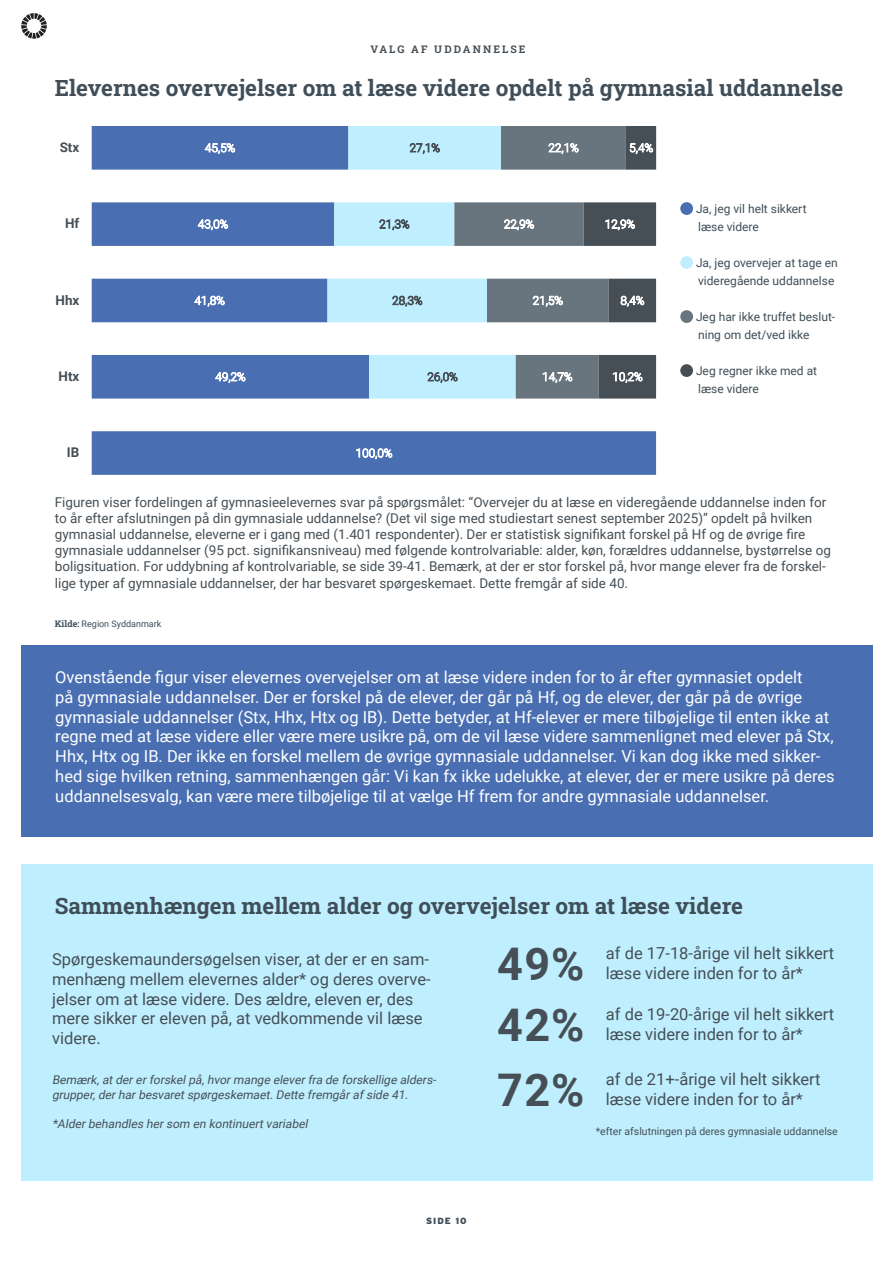
<style>
.page{position:relative;width:893px;height:1263px;background:#fff}
.page>*{position:absolute;margin:0;border:0;box-sizing:border-box;transform-origin:0 0}
.Brødtekst{font:700 45px "Roboto";color:#464f55}
.Overskrift{font:22.5px "Roboto Slab";color:#3f4e58}
.Overskrift-2{font:16.5px/19.8px "Roboto";color:#fff}
.Brødtekst-2{font:16.5px/19.8px "Roboto";color:#464f55}
.Brødtekst-3{font:13.5px/16.2px "Roboto";color:#464f55}
.t1{font:700 13.35px "Roboto";color:#464f55}
.Brødtekst-4{font:italic 12px/14.4px "Roboto";color:#464f55}
.billedtekst{font:12px/18px "Roboto";color:#3f4e58}
.t2{font:300 11.7px "Roboto";color:#fff}
.t3{font:300 11.7px "Roboto";color:#464f55}
.Brødtekst-5{font:10.5px "Roboto";color:#464f55}
.Vignet_top_forside{font:10.5px "Roboto Slab";letter-spacing:.2em;color:#464f55}
.Kildetekst{font:9px "Roboto";color:#3f4e58}
.t4{font:900 9px "Interstate";letter-spacing:.1em;color:#3f4e58}
.s1{font-family:"Roboto Slab"}
</style>
<div class="page">
<svg style="left:21px;top:13px;width:26px;height:26px"></svg>
<svg style="left:92px;top:126px;width:564px;height:349px;fill:#496fb2"></svg>
<svg style="left:327px;top:126px;width:127px;height:273px;fill:#bfefff"></svg>
<svg style="left:454px;top:126px;width:130px;height:273px"></svg>
<svg style="left:584px;top:126px;width:72px;height:273px"></svg>
<div style="left:680px;top:202px;width:13px;height:13px;background:#496fb2;border-radius:50%"></div>
<div style="left:680px;top:256px;width:13px;height:13px;background:#bfefff;border-radius:50%"></div>
<div style="left:680px;top:310px;width:13px;height:13px;background:#68757e;border-radius:50%"></div>
<div style="left:680px;top:364px;width:13px;height:13px;background:#464f55;border-radius:50%"></div>
<div style="left:21px;top:865px;width:852px;height:316px;background:#bfefff"></div>
<div style="left:21px;top:645px;width:852px;height:191px;background:#496fb2"></div>
<p class="Vignet_top_forside" style="left:371px;top:42px;width:157px">VALG AF UDDANNELSE</p>
<p class="Overskrift" style="left:55px;top:72px;width:790px">Elevernes overvejelser om at læse videre opdelt på gymnasial uddannelse</p>
<p class="t1" style="left:60px;top:138px;width:21px">Stx</p>
<p class="t2" style="left:205px;top:140px;width:32px">45,5%</p>
<p class="t3" style="left:410px;top:140px;width:32px">27,1%</p>
<p class="t2" style="left:548px;top:140px;width:32px">22,1%</p>
<p class="t2" style="left:629px;top:140px;width:26px">5,4%</p>
<p class="t1" style="left:65px;top:214px;width:16px">Hf</p>
<p class="t2" style="left:198px;top:216px;width:32px">43,0%</p>
<p class="t1" style="left:56px;top:290px;width:25px">Hhx</p>
<p class="t2" style="left:194px;top:292px;width:32px">41,8%</p>
<p class="t1" style="left:59px;top:367px;width:22px">Htx</p>
<p class="t2" style="left:215px;top:369px;width:32px">49,2%</p>
<p class="t3" style="left:379px;top:216px;width:32px">21,3%</p>
<p class="t2" style="left:504px;top:216px;width:32px">22,9%</p>
<p class="t2" style="left:605px;top:216px;width:32px">12,9%</p>
<p class="t3" style="left:392px;top:292px;width:32px">28,3%</p>
<p class="t2" style="left:533px;top:292px;width:32px">21,5%</p>
<p class="t2" style="left:620px;top:292px;width:26px">8,4%</p>
<p class="t3" style="left:427px;top:369px;width:32px">26,0%</p>
<p class="t2" style="left:542px;top:369px;width:32px">14,7%</p>
<p class="t2" style="left:612px;top:369px;width:32px">10,2%</p>
<p class="billedtekst" style="left:696px;top:199px;width:112px">Ja, jeg vil helt sikkert læse videre</p>
<p class="billedtekst" style="left:696px;top:253px;width:143px">Ja, jeg overvejer at tage en videregående uddannelse</p>
<p class="billedtekst" style="left:696px;top:307px;width:141px">Jeg har ikke truffet beslut&shy;ning om det/ved ikke</p>
<p class="billedtekst" style="left:696px;top:361px;width:123px">Jeg regner ikke med at læse videre</p>
<p class="t1" style="left:67px;top:443px;width:14px">IB</p>
<p class="t2" style="left:356px;top:445px;width:38px">100,0%</p>
<p class="Brødtekst-3" style="left:55px;top:493px;width:778px">Figuren viser fordelingen af gymnasieelevernes svar på spørgsmålet: “Overvejer du at læse en videregående uddannelse inden for to år efter afslutningen på din gymnasiale uddannelse? (Det vil sige med studiestart senest september 2025)” opdelt på hvilken gymnasial uddannelse, eleverne er i gang med (1.401 respondenter). Der er statistisk signifikant forskel på Hf og de øvrige fire gymnasiale uddannelser (95 pct. signifikansniveau) med følgende kontrolvariable: alder, køn, forældres uddannelse, bystørrelse og boligsituation. For uddybning af kontrolvariable, se side 39-41. Bemærk, at der er stor forskel på, hvor mange elever fra de forskel&shy;lige typer af gymnasiale uddannelser, der har besvaret spørgeskemaet. Dette fremgår af side 40.</p>
<p class="Kildetekst" style="left:55px;top:618px;width:108px"><span class="s1">Kilde:</span> Region Syddanmark</p>
<p class="Overskrift-2" style="left:55px;top:666px;width:781px">Ovenstående figur viser elevernes overvejelser om at læse videre inden for to år efter gymnasiet opdelt<br>på gymnasiale uddannelser. Der er forskel på de elever, der går på Hf, og de elever, der går på de øvrige gymnasiale uddannelser (Stx, Hhx, Htx og IB). Dette betyder, at Hf-elever er mere tilbøjelige til enten ikke at regne med at læse videre eller være mere usikre på, om de vil læse videre sammenlignet med elever på Stx, Hhx, Htx og IB. Der ikke en forskel mellem de øvrige gymnasiale uddannelser. Vi kan dog ikke med sikker&shy;hed sige hvilken retning, sammenhængen går: Vi kan fx ikke udelukke, at elever, der er mere usikre på deres uddannelsesvalg, kan være mere tilbøjelige til at vælge Hf frem for andre gymnasiale uddannelser.</p>
<p class="Overskrift" style="left:55px;top:890px;width:690px">Sammenhængen mellem alder og overvejelser om at læse videre</p>
<p class="Brødtekst-2" style="left:52px;top:949px;width:380px">Spørgeskemaundersøgelsen viser, at der er en sam&shy;menhæng mellem elevernes alder* og deres overve&shy;jelser om at læse videre. Des ældre, eleven er, des mere sikker er eleven på, at vedkommende vil læse videre.</p>
<p class="Brødtekst-4" style="left:52px;top:1072px;width:388px">Bemærk,atdererforskelpå,hvormange eleverfra de forskellige alders&shy;grupper,derharbesvaretspørgeskemaet.Dette fremgårafside 41.</p>
<p class="Brødtekst-4" style="left:52px;top:1116px;width:260px">*Alderbehandles hersom en kontinuertvariabel</p>
<p class="Brødtekst-2" style="left:606px;top:942px;width:230px">af de 17-18-årige vil helt sikkert læse videre inden for to år*</p>
<p class="Brødtekst-2" style="left:606px;top:1003px;width:230px">af de 19-20-årige vil helt sikkert læse videre inden for to år*</p>
<p class="Brødtekst-2" style="left:606px;top:1068px;width:216px">af de 21+-årige vil helt sikkert læse videre inden for to år*</p>
<p class="Brødtekst-5" style="left:596px;top:1124px;width:244px">*efter afslutningen på deres gymnasiale uddannelse</p>
<p class="Brødtekst" style="left:497px;top:933px;width:89px">49%</p>
<p class="Brødtekst" style="left:497px;top:994px;width:89px">42%</p>
<p class="Brødtekst" style="left:497px;top:1059px;width:89px">72%</p>
<p class="t4" style="left:426px;top:1215px;width:42px">SIDE 10</p>
</div>
